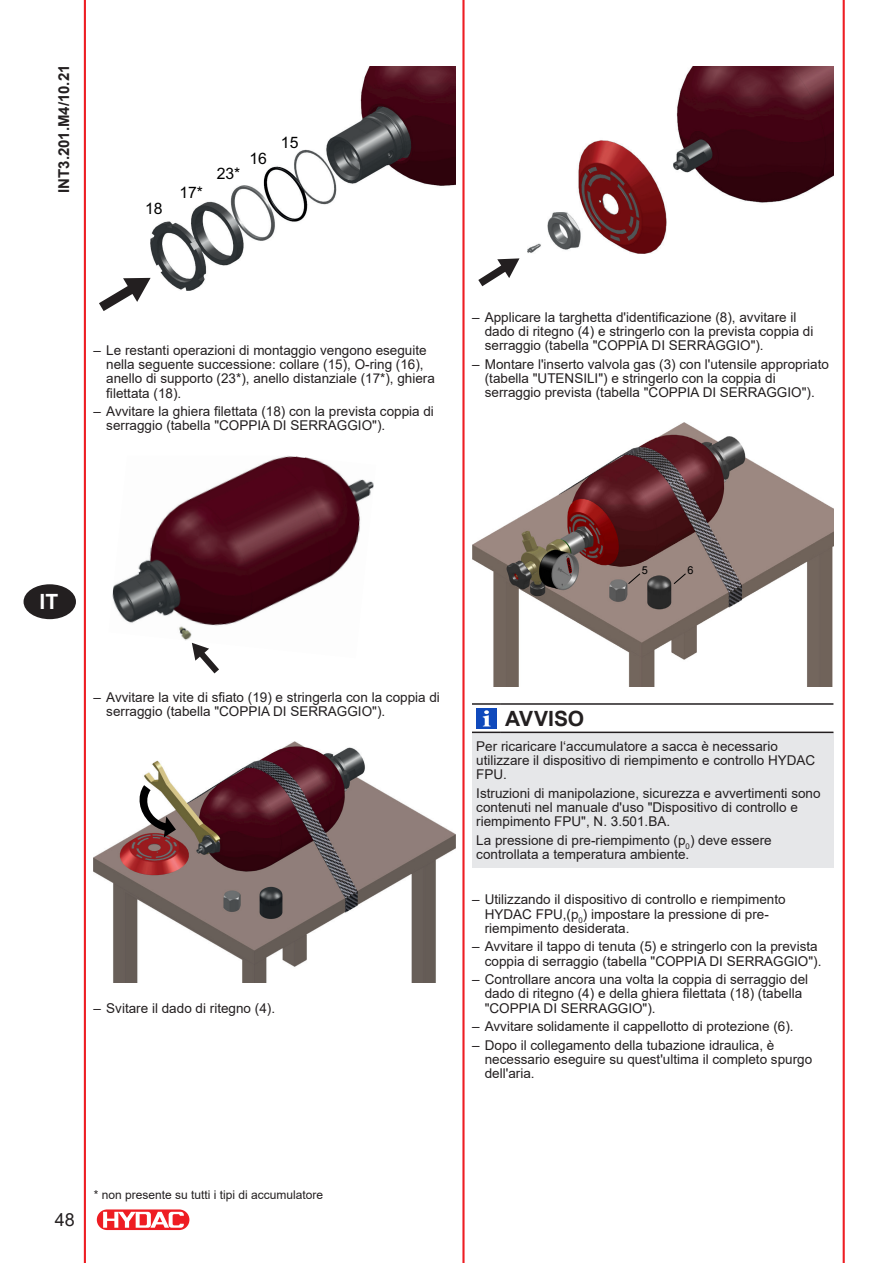
<style>
.page{position:relative;width:893px;height:1263px;background:#fff}
.page>*{position:absolute;margin:0;border:0;box-sizing:border-box;transform-origin:0 0}
.Hinweis_Warnung{font:700 21px "Arial";letter-spacing:.005em;color:#231f20}
.t1{font:700 21px "Arial";color:#fff}
.t2{font:18px "Arial";color:#231f20}
.t3{font:15.75px "Arial";color:#000001}
.t4{font:700 15px "Arial";color:#231f20}
.Tabelle_Kopie{font:13.5px/14.2px "Arial";color:#231f20}
.Bildbeschriftung_Kop{font:12px "Arial";color:#231f20}
.t5{font:10.95px "Arial";color:#000}
</style>
<div class="page">
<div style="left:96px;top:1209px;width:94px;height:22px;border:2px solid #fff;border-radius:10px"></div>
<svg style="left:97px;top:1209px;width:92px;height:21px"></svg>
<svg style="left:103px;top:1212px;width:81px;height:16px"></svg>
<hr style="left:843px;top:0;width:2px;height:1263px;background:#ee1d23">
<hr style="left:84px;top:0;width:2px;height:1263px;background:#ee1d23">
<hr style="left:462px;top:0;width:3px;height:1263px;background:#ee1d23">
<svg style="left:478px;top:258px;width:41px;height:28px"></svg>
<img style="left:528px;top:66px;width:305px;height:187px">
<img style="left:472px;top:422px;width:361px;height:264px">
<svg style="left:627px;top:572px;width:14px;height:13px"></svg>
<svg style="left:673px;top:572px;width:14px;height:13px"></svg>
<div style="left:472px;top:732px;width:361px;height:135px;background:#e6e7e9"></div>
<hr style="left:472px;top:703px;width:29px;height:2px;background:#231f20">
<hr style="left:501px;top:703px;width:332px;height:2px;background:#231f20">
<svg style="left:472px;top:704px;width:361px;height:29px"></svg>
<hr style="left:501px;top:732px;width:332px;height:1px;background:#231f20">
<img style="left:476px;top:708px;width:20px;height:20px">
<img style="left:150px;top:66px;width:305px;height:225px">
<svg style="left:99px;top:278px;width:52px;height:33px"></svg>
<img style="left:112px;top:456px;width:262px;height:187px">
<svg style="left:192px;top:643px;width:27px;height:30px"></svg>
<img style="left:94px;top:741px;width:361px;height:242px">
<svg style="left:136px;top:785px;width:40px;height:52px"></svg>
<div style="left:25px;top:585px;width:50px;height:33px;background:#231f20;border-radius:50%"></div>
<div style="left:24px;top:584px;width:52px;height:35px;border:2px solid #231f20;border-radius:50%"></div>
<p class="t4" style="left:53px;top:193px;width:129px;rotate:-90deg">INT3.201.M4/10.21</p>
<p class="t3" style="left:145px;top:198px;width:19px">18</p>
<p class="t3" style="left:179px;top:182px;width:25px">17*</p>
<p class="t3" style="left:217px;top:163px;width:25px">23*</p>
<p class="t3" style="left:249px;top:147px;width:19px">16</p>
<p class="t3" style="left:281px;top:131px;width:19px">15</p>
<p class="Tabelle_Kopie" style="left:106px;top:343px;width:330px;text-indent:-13px">– Le restanti operazioni di montaggio vengono eseguite nella seguente successione: collare (15), O-ring (16), anello di supporto (23*), anello distanziale (17*), ghiera filettata (18).</p>
<p class="Tabelle_Kopie" style="left:106px;top:404px;width:329px;text-indent:-13px">– Avvitare la ghiera filettata (18) con la prevista coppia di serraggio (tabella "COPPIA DI SERRAGGIO").</p>
<p class="Tabelle_Kopie" style="left:485px;top:310px;width:330px;text-indent:-13px">– Applicare la targhetta d'identificazione (8), avvitare il dado di ritegno (4) e stringerlo con la prevista coppia di serraggio (tabella "COPPIA DI SERRAGGIO").</p>
<p class="Tabelle_Kopie" style="left:485px;top:357px;width:346px;text-indent:-13px">– Montare l'inserto valvola gas (3) con l'utensile appropriato (tabella "UTENSILI") e stringerlo con la coppia di serraggio prevista (tabella "COPPIA DI SERRAGGIO").</p>
<h1 class="t1" style="left:40px;top:587px;width:20px">IT</h1>
<p class="t5" style="left:642px;top:563px;width:8px">5</p>
<p class="t5" style="left:687px;top:563px;width:8px">6</p>
<p class="Tabelle_Kopie" style="left:106px;top:690px;width:335px;text-indent:-13px">– Avvitare la vite di sfiato (19) e stringerla con la coppia di serraggio (tabella "COPPIA DI SERRAGGIO").</p>
<p class="Tabelle_Kopie" style="left:94px;top:1001px;width:183px">– Svitare il dado di ritegno (4).</p>
<p class="Hinweis_Warnung" style="left:505px;top:704px;width:81px">AVVISO</p>
<p class="Tabelle_Kopie" style="left:476px;top:739px;width:341px">Per ricaricare l‘accumulatore a sacca è necessario utilizzare il dispositivo di riempimento e controllo HYDAC<br>FPU.</p>
<p class="Tabelle_Kopie" style="left:476px;top:786px;width:346px">Istruzioni di manipolazione, sicurezza e avvertimenti sono contenuti nel manuale d'uso "Dispositivo di controllo e riempimento FPU", N. 3.501.BA.</p>
<p class="Tabelle_Kopie" style="left:476px;top:833px;width:297px">La pressione di pre-riempimento (p<sub>0</sub>) deve essere controllata a temperatura ambiente.</p>
<p class="Tabelle_Kopie" style="left:485px;top:892px;width:302px;text-indent:-13px">– Utilizzando il dispositivo di controllo e riempimento<br>HYDAC FPU,(p<sub>0</sub>) impostare la pressione di pre&shy;riempimento desiderata.</p>
<p class="Tabelle_Kopie" style="left:472px;top:939px;width:351px;text-align:right">– Avvitare il tappo di tenuta (5) e stringerlo con la prevista coppia di serraggio (tabella "COPPIA DI SERRAGGIO").</p>
<p class="Tabelle_Kopie" style="left:485px;top:972px;width:325px;text-indent:-13px">– Controllare ancora una volta la coppia di serraggio del dado di ritegno (4) e della ghiera filettata (18) (tabella "COPPIA DI SERRAGGIO").</p>
<p class="Tabelle_Kopie" style="left:472px;top:1019px;width:323px">– Avvitare solidamente il cappellotto di protezione (6).</p>
<p class="Tabelle_Kopie" style="left:485px;top:1038px;width:329px;text-indent:-13px">– Dopo il collegamento della tubazione idraulica, è necessario eseguire su quest'ultima il completo spurgo dell'aria.</p>
<h2 class="t2" style="left:55px;top:1207px;width:22px">48</h2>
<p class="Bildbeschriftung_Kop" style="left:94px;top:1187px;width:231px">* non presente su tutti i tipi di accumulatore</p>
</div>
